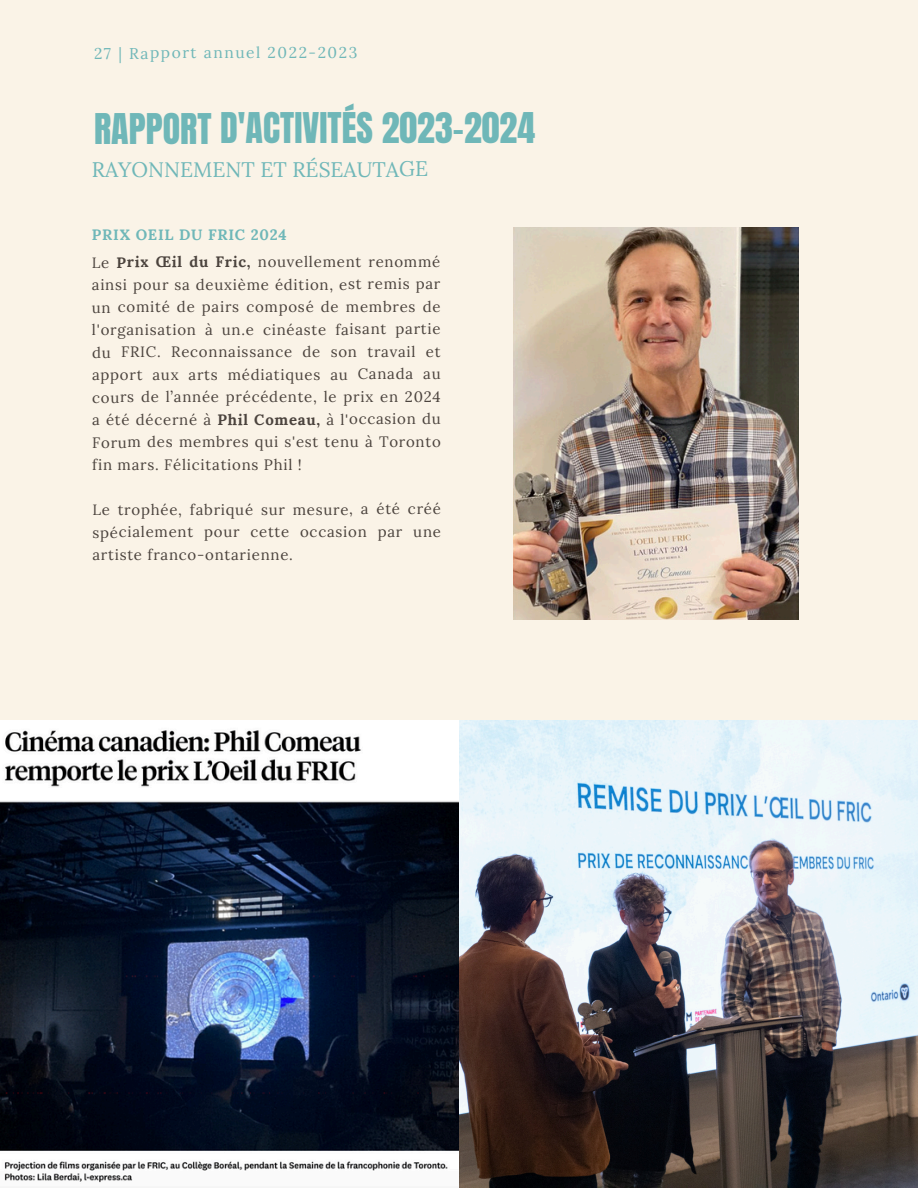
<style>
.page{position:relative;width:918px;height:1188px;background:#faf3e7}
.page>*{position:absolute;margin:0;border:0;box-sizing:border-box;transform-origin:0 0}
.t1{font:36px "Anton";letter-spacing:-.005em;color:#6fb7b8}
.t2{font:21px "Lora";letter-spacing:-.005em;color:#6fb7b8}
.t3{font:15.6px "Lora";letter-spacing:.095em;color:#6fb7b8}
.t4{font:15px/22.5px "Lora";letter-spacing:.045em;color:#4b433d;text-align:justify}
.t5{font:700 15px "Lora";letter-spacing:.045em;color:#6fb7b8}
.s1{font-weight:700}
</style>
<div class="page">
<img style="left:514px;top:227px;width:284px;height:393px">
<img style="left:0;top:721px;width:918px;height:466px">
<h3 class="t3" style="left:94px;top:43px;width:265px">27 | Rapport annuel 2022-2023</h3>
<p class="t1" style="left:94px;top:102px;width:442px">RAPPORT D'ACTIVITÉS 2023-2024</p>
<p class="t2" style="left:92px;top:156px;width:338px">RAYONNEMENT ET RÉSEAUTAGE</p>
<p class="t5" style="left:92px;top:225px;width:196px">PRIX OEIL DU FRIC 2024</p>
<p class="t4" style="left:92px;top:250px;width:351px">Le <span class="s1">Prix Œil du Fric,</span> nouvellement renommé ainsi pour sa deuxième édition, est remis par un comité de pairs composé de membres de l'organisation à un.e cinéaste faisant partie du FRIC. Reconnaissance de son travail et apport aux arts médiatiques au Canada au cours de l’année précédente, le prix en 2024 a été décerné à <span class="s1">Phil Comeau,</span> à l'occasion du Forum des membres qui s'est tenu à Toronto fin mars. Félicitations Phil !</p>
<p class="t4" style="left:92px;top:498px;width:350px">Le trophée, fabriqué sur mesure, a été créé spécialement pour cette occasion par une artiste franco-ontarienne.</p>
</div>
